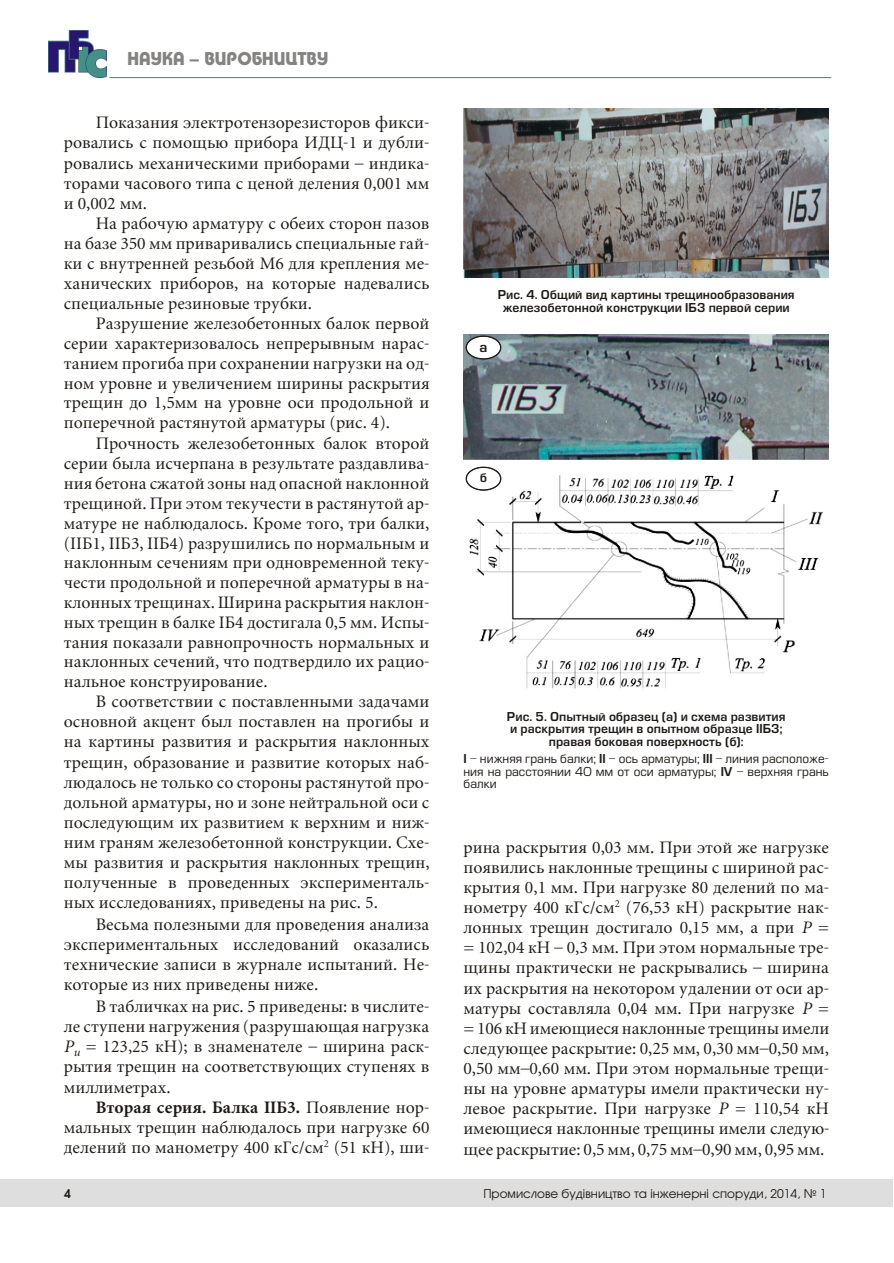
<style>
.page{position:relative;width:894px;height:1263px;background:#fff}
.page>*{position:absolute;margin:0;border:0;box-sizing:border-box;transform-origin:0 0}
.t1{font:700 18px "Taurus";color:#858282}
.t2{font:17.25px/20.1px "Miniature";color:#1f1a17;text-align:justify}
.t3{font:13.5px "Europe Demi";color:#1f1a17}
.t4{font:12px/12.8px "Europe Demi";color:#1f1a17;text-align:center}
.t5{font:12px/12.8px "Europe";color:#1f1a17;text-align:justify}
.t6{font:12px "Avangard TM";color:#1f1a17}
.t7{font:700 12px "Avangard TM";color:#1f1a17}
.s1{font-style:italic}
.s2{font-weight:700}
.s3{font-family:"Europe Demi"}
</style>
<div class="page">
<div style="left:0;top:1179px;width:893px;height:28px;background:#dedede"></div>
<img style="left:49px;top:31px;width:58px;height:47px">
<svg style="left:109px;top:77px;width:723px;height:2px"></svg>
<img style="left:464px;top:109px;width:365px;height:169px">
<img style="left:464px;top:335px;width:365px;height:124px">
<img style="left:465px;top:475px;width:359px;height:214px">
<svg style="left:466px;top:336px;width:35px;height:23px"></svg>
<svg style="left:466px;top:467px;width:35px;height:24px"></svg>
<p class="t1" style="left:128px;top:51px;width:202px">НАУКА – ВИРОБНИЦТВУ</p>
<p class="t2" style="left:64px;top:114px;width:367px;text-indent:32px">По ка за ния элек тро тен зо ре зис то ров фик си - ро ва лись с по мощью при бо ра ИДЦ-1 и дуб ли - ро ва лись ме ха ни чес ки ми при бо ра ми – ин ди ка&shy;то ра ми ча со во го типа с це ной де ле ния 0,001 мм и 0,002 мм.</p>
<p class="t2" style="left:64px;top:215px;width:367px;text-indent:32px">На ра бо чую ар ма ту ру с об е их сто рон па зов на базе 350 мм при ва ри ва лись спе ци аль ные гай - ки с внут рен ней резь бой М6 для креп ле ния ме - ха ни чес ких при бо ров, на ко то рые над е ва лись спе ци аль ные ре зи но вые труб ки.</p>
<p class="t2" style="left:64px;top:315px;width:367px;text-indent:32px">Раз ру ше ние же ле зо бе тон ных ба лок пер вой се рии ха рак те ри зо ва лось не пре рыв ным на рас - та ни ем про ги ба при со хра не нии на груз ки на од&shy;ном уров не и уве ли че ни ем ши ри ны рас кры тия тре щин до 1,5мм на уров не оси продоль ной и по пе реч ной рас тя ну той ар ма ту ры (рис. 4).</p>
<p class="t2" style="left:64px;top:435px;width:367px;text-indent:32px">Проч ность же ле зо бе тон ных ба лок вто рой се рии была ис чер па на в ре зуль та те раз дав ли ва&shy;ния бе то на сжатой зоны над опас ной на клон ной тре щи ной. При этом те ку чес ти в рас тя ну той ар - ма ту ре не на блю да лось. Кро ме того, три бал ки, (IIБ1, IIБ3, IIБ4) раз ру ши лись по нор маль ным и на клон ным се че ни ям при од но вре мен ной те ку - чес ти про доль ной и по пе реч ной ар ма ту ры в на - клон ных тре щи нах. Ши ри на рас кры тия на клон - ных тре щин в бал ке IБ4 дос ти га ла 0,5 мм. Испы&shy;та ния по ка за ли рав ноп роч ность нор маль ных и на клон ных се че ний, что под твер ди ло их ра ци о&shy;наль ное ко нстру и ро ва ние.</p>
<p class="t2" style="left:64px;top:693px;width:367px;text-indent:32px">В со от ве тствии с по став лен ны ми за да ча ми основ ной ак цент был по став лен на про ги бы и на кар ти ны раз ви тия и рас кры тия на клон ных тре щин, об ра зо ва ние и раз ви тие ко то рых на б - лю да лось не толь ко со сто ро ны рас тя ну той про - доль ной ар ма ту ры, но и зоне не й траль ной оси с по сле ду ю щим их раз ви ти ем к вер хним и ни ж - ним гра ням же ле зо бе тон ной ко нструк ции. Схе - мы раз ви тия и рас кры тия на клон ных тре щин, по лу чен ные в про ве ден ных экс пе ри мен таль - ных ис сле до ва ни ях, при ве де ны на рис. 5.</p>
<p class="t2" style="left:64px;top:916px;width:367px;text-indent:32px">Весь ма по лез ны ми для про ве де ния ана ли за экс пе ри мен таль ных ис сле до ва ний ока за лись тех ни чес кие за пи си в жур на ле ис пы та ний. Не - ко то рые из них при ве де ны ниже.</p>
<p class="t2" style="left:64px;top:998px;width:367px;text-indent:32px">В таб лич ках на рис. 5 при ве де ны: в чис ли те - ле сту пе ни на гру же ния (раз ру ша ю щая на груз ка <span class="s1">Р</span><sub>и</sub> = 123,25 кН); в зна ме на те ле – ши ри на раск&shy;ры тия тре щин на со от ве тству ю щих сту пе нях в мил ли мет рах.</p>
<p class="t2" style="left:64px;top:1098px;width:367px;text-indent:32px"><span class="s2">Вто рая се рия. Бал ка IIБ3.</span> По яв ле ние нор - маль ных тре щин на блю да лось при на груз ке 60 де ле ний по ма но мет ру 400 кГс/см<sup>2</sup> (51 кН), ши -</p>
<p class="t4" style="left:498px;top:290px;width:299px">Рис. 4. Общий вид кар ти ны тре щи но об ра зо ва ния же ле зо бе тон ной ко нструк ции IБ3 пер вой се рии</p>
<p class="t3" style="left:479px;top:342px;width:9px">а</p>
<p class="t4" style="left:480px;top:472px;width:9px">б</p>
<p class="t4" style="left:507px;top:711px;width:280px">Рис. 5. Опытный об ра зец (а) и схе ма раз ви тия и рас кры тия тре щин в опыт ном об раз це IIБ3; пра вая бо ко вая по вер хность (б):</p>
<p class="t5" style="left:464px;top:753px;width:367px"><span class="s3">I</span> – ни жняя грань бал ки; <span class="s3">II</span> – ось ар ма ту ры; <span class="s3">III</span> – ли ния рас по ло же - ния на рас сто я нии 40 мм от оси ар ма ту ры; <span class="s3">IV</span> – вер хняя грань бал ки</p>
<p class="t2" style="left:463px;top:838px;width:367px">ри на рас кры тия 0,03 мм. При этой же на груз ке по я ви лись на клон ные тре щи ны с ши ри ной рас - кры тия 0,1 мм. При на груз ке 80 де ле ний по ма - но мет ру 400 кГс/см<sup>2</sup> (76,53 кН) рас кры тие нак - лон ных тре щин дос ти га ло 0,15 мм, а при <span class="s1">Р</span> = = 102,04 кН – 0,3 мм. При этом нор маль ные тре - щи ны прак ти чес ки не рас кры ва лись – ши ри на их рас кры тия на не ко то ром уда ле нии от оси ар - ма ту ры со став ля ла 0,04 мм. При на груз ке <span class="s1">Р</span> = = 106 кН име ю щи е ся на клон ные тре щи ны име ли сле ду ю щее рас кры тие: 0,25 мм, 0,30 мм–0,50 мм, 0,50 мм–0,60 мм. При этом нор маль ные тре щи - ны на уров не ар ма ту ры име ли прак ти чес ки ну - ле вое рас кры тие. При на груз ке <span class="s1">Р</span> = 110,54 кН име ю щи е ся на клон ные тре щи ны име ли сле дую - щее рас кры тие: 0,5 мм, 0,75 мм–0,90 мм, 0,95 мм.</p>
<p class="t7" style="left:64px;top:1189px;width:9px">4</p>
<p class="t6" style="left:483px;top:1189px;width:345px">Промислове будівництво та інженерні споруди, 2014, № 1</p>
</div>
